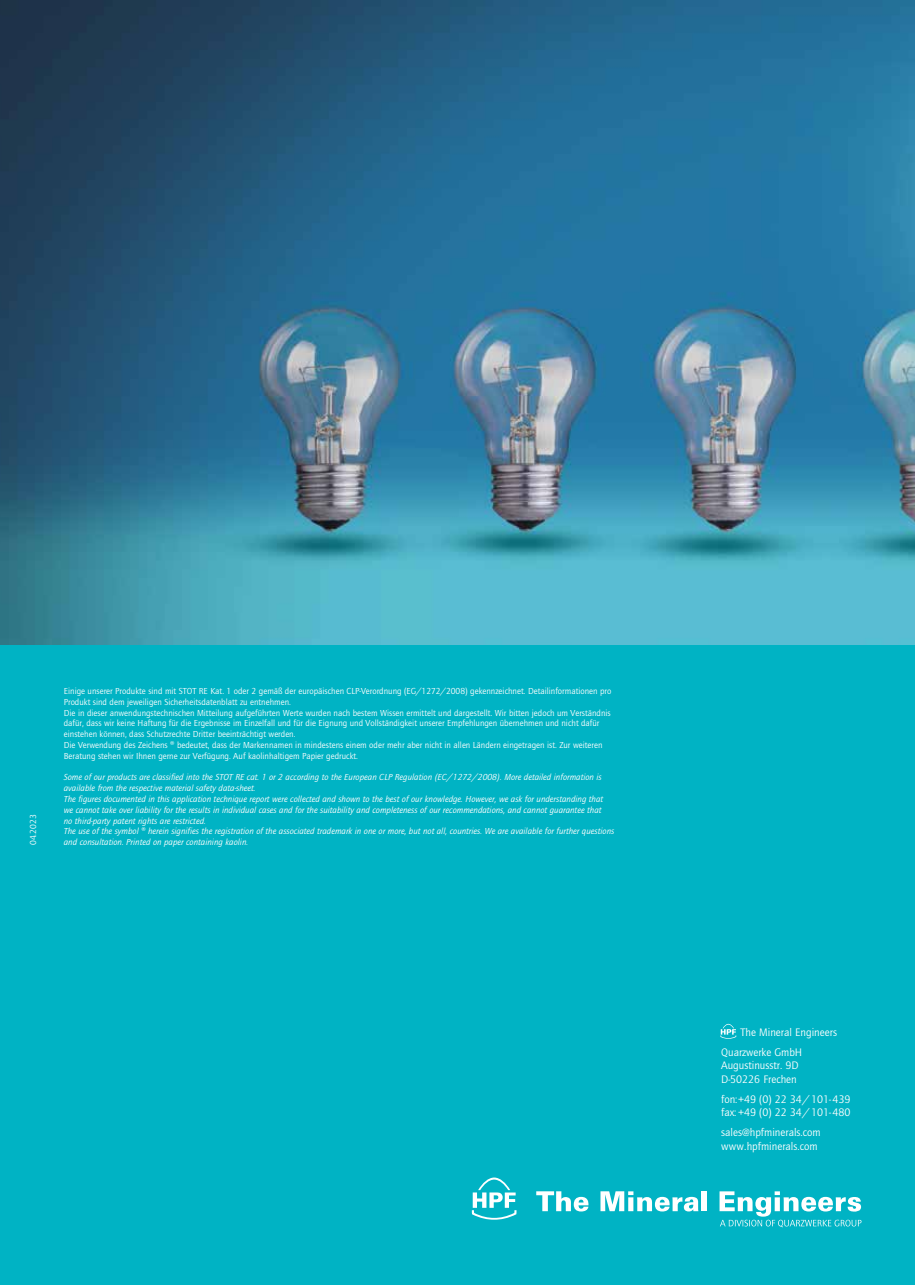
<style>
.page{position:relative;width:915px;height:1285px;background:#fff}
.page>*{position:absolute;margin:0;border:0;box-sizing:border-box;transform-origin:0 0}
.t1{font:11.25px/13.5px "Quay Sans ITC Std";color:#fff}
.t2{font:9px/10.8px "Quay Sans ITC Std";color:#fff}
.t3{font:italic 9px/10.8px "Quay Sans ITC Std";color:#fff}
</style>
<div class="page">
<div style="left:0;top:0;width:914px;height:1284px;background:#00b3c4"></div>
<svg style="left:536px;top:1191px;width:52px;height:20px"></svg>
<svg style="left:600px;top:1191px;width:98px;height:20px"></svg>
<div style="left:701px;top:1190px;width:5px;height:20px;background:#fff"></div>
<svg style="left:719px;top:1191px;width:142px;height:35px"></svg>
<svg style="left:471px;top:1177px;width:45px;height:42px"></svg>
<svg style="left:720px;top:1023px;width:16px;height:15px"></svg>
<img style="left:0;top:0;width:914px;height:644px">
<p class="t2" style="left:28px;top:845px;width:32px;rotate:-90deg">04.2023</p>
<p class="t2" style="left:64px;top:685px;width:549px">Einige unserer Produkte sind mit STOT RE Kat. 1 oder 2 gemäß der europäischen CLP-Verordnung (EG/1272/2008) gekennzeichnet. Detailinformationen pro Produkt sind dem jeweiligen Sicherheitsdatenblatt zu entnehmen.<br>Die in dieser anwendungstechnischen Mitteilung aufgeführten Werte wurden nach bestem Wissen ermittelt und dargestellt. Wir bitten jedoch um Verständnis dafür, dass wir keine Haftung für die Ergebnisse im Einzelfall und für die Eignung und Vollständigkeit unserer Empfehlungen übernehmen und nicht dafür einstehen können, dass Schutzrechte Dritter beeinträchtigt werden.<br>Die Verwendung des Zeichens ® bedeutet, dass der Markennamen in mindestens einem oder mehr aber nicht in allen Ländern eingetragen ist. Zur weiteren Beratung stehen wir Ihnen gerne zur Verfügung. Auf kaolinhaltigem Papier gedruckt.</p>
<p class="t3" style="left:64px;top:772px;width:551px">Some of our products are classified into the STOT RE cat. 1 or 2 according to the European CLP Regulation (EC/1272/2008). More detailed information is available from the respective material safety data-sheet.<br>The figures documented in this application technique report were collected and shown to the best of our knowledge. However, we ask for understanding that we cannot take over liability for the results in individual cases and for the suitability and completeness of our recommendations, and cannot guarantee that<br>no third-party patent rights are restricted.<br>The use of the symbol ® herein signifies the registration of the associated trademark in one or more, but not all, countries. We are available for further questions and consultation. Printed on paper containing kaolin.</p>
<p class="t1" style="left:721px;top:1022px;width:117px;line-height:20px;text-indent:19px">The Mineral Engineers<br>Quarzwerke GmbH</p>
<p class="t1" style="left:721px;top:1058px;width:79px">Augustinusstr. 9D<br>D-50226 Frechen</p>
<p class="t1" style="left:721px;top:1092px;width:131px">fon:+49 (0) 22 34/101-439 fax: +49 (0) 22 34/101-480</p>
<p class="t1" style="left:721px;top:1125px;width:101px">sales@hpfminerals.com www.hpfminerals.com</p>
</div>
